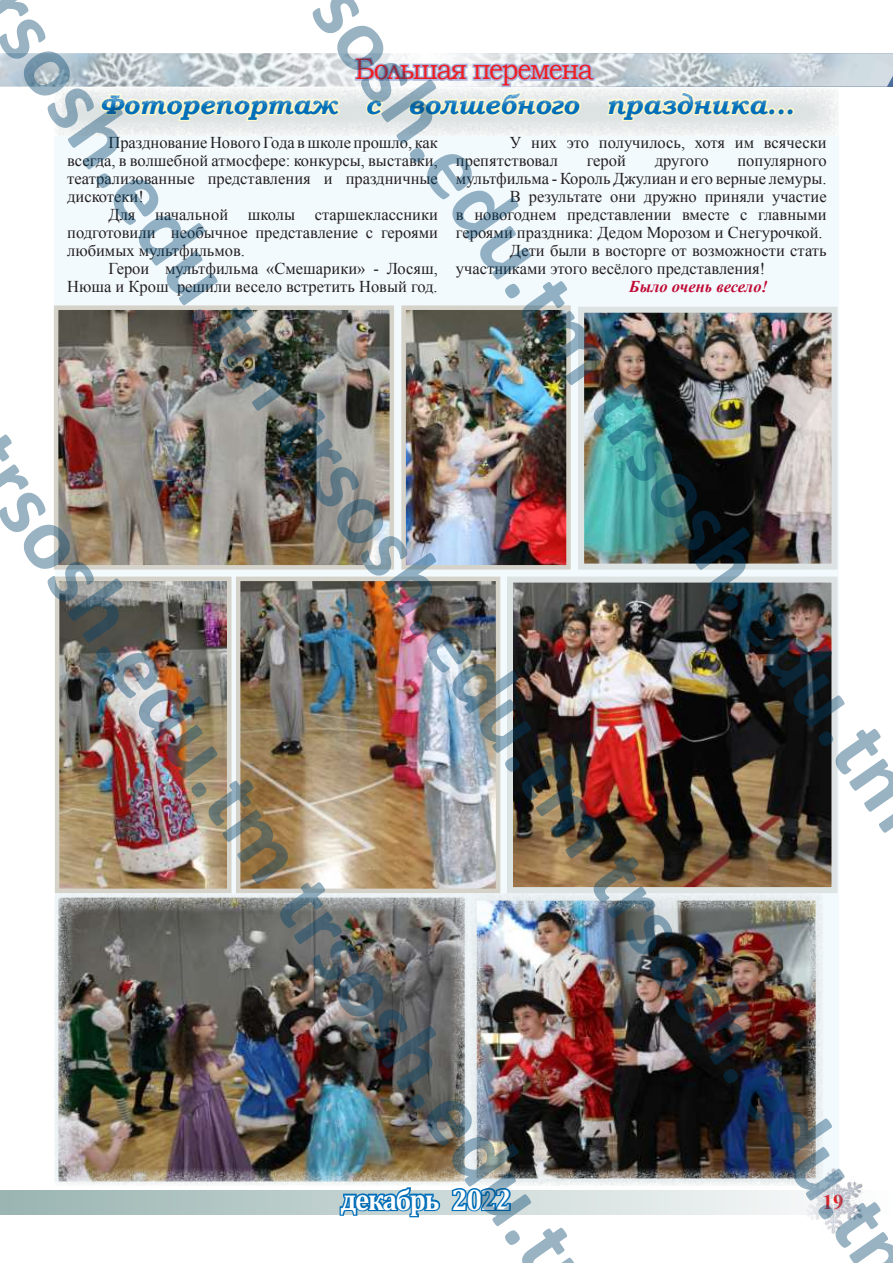
<style>
.page{position:relative;width:893px;height:1263px;background:#fff}
.page>*{position:absolute;margin:0;border:0;box-sizing:border-box;transform-origin:0 0}
.t1{font:700 90px "Calibri";color:rgb(0 66 107/.4)}
.t2{font:29.7px "Bookman Old Style";letter-spacing:-.05em;color:#ee1d23;scale:.91 1}
.t3{font:700 29.7px "Cambria";letter-spacing:-.05em;color:#fff;scale:.91 1}
.t4{font:italic 700 27px "Bookman Old Style";color:#006eb9}
.t5{font:700 21px "Times New Roman";color:#ee1d23}
.t6{font:16.5px/18px "Times New Roman";color:#231f20;text-align:justify}
.t7{font:italic 700 16.5px "Times New Roman";color:#c00b35}
</style>
<div class="page">
<img style="left:0;top:53px;width:353px;height:34px">
<svg style="left:596px;top:53px;width:297px;height:34px;background:#c5d0d7"></svg>
<svg style="left:0;top:1190px;width:804px;height:25px;background:#c5d5d3"></svg>
<svg style="left:338px;top:1187px;width:104px;height:31px"></svg>
<svg style="left:450px;top:1188px;width:63px;height:26px;background:#5199c7"></svg>
<div style="left:55px;top:258px;width:783px;height:923px;background:#f3fafe"></div>
<div style="left:55px;top:88px;width:784px;height:48px;background:#e9eded"></div>
<svg style="left:98px;top:92px;width:244px;height:31px"></svg>
<svg style="left:353px;top:53px;width:243px;height:65px"></svg>
<svg style="left:605px;top:88px;width:191px;height:48px"></svg>
<img style="left:60px;top:311px;width:328px;height:252px">
<div style="left:54px;top:305px;width:340px;height:264px;border:5px solid #d5d2c9"></div>
<div style="left:54px;top:136px;width:785px;height:169px;background:#f3fafe"></div>
<img style="left:60px;top:899px;width:403px;height:281px">
<div style="left:54px;top:893px;width:415px;height:293px;border:5px solid #dde2e2"></div>
<img style="left:61px;top:583px;width:164px;height:304px">
<div style="left:55px;top:577px;width:176px;height:316px;border:5px solid #d5d2c9"></div>
<img style="left:477px;top:901px;width:338px;height:277px">
<div style="left:469px;top:893px;width:354px;height:293px;border:7px solid #dde2e2"></div>
<img style="left:514px;top:584px;width:316px;height:302px">
<div style="left:507px;top:577px;width:330px;height:316px;border:6px solid #dde2e2"></div>
<img style="left:585px;top:314px;width:245px;height:249px">
<div style="left:578px;top:307px;width:259px;height:263px;border:6px solid #dde2e2"></div>
<img style="left:242px;top:583px;width:252px;height:304px">
<div style="left:236px;top:577px;width:264px;height:316px;border:5px solid #d5d2c9"></div>
<img style="left:407px;top:311px;width:158px;height:252px">
<div style="left:401px;top:305px;width:170px;height:264px;border:5px solid #d5d2c9"></div>
<img style="left:804px;top:1167px;width:59px;height:67px">
<h1 class="t1" style="left:385px;top:-43px;width:1011px;rotate:55deg">sosh.edu.tm trsosh.edu.tm</h1>
<h1 class="t1" style="left:53px;top:-43px;width:1516px;rotate:55deg">rsosh.edu.tm trsosh.edu.tm trsosh.edu.t</h1>
<h2 class="t2" style="left:355px;top:50px;width:263px">Большая перемена</h2>
<h3 class="t4" style="left:99px;top:85px;width:696px">Фоторепортаж с волшебного праздника...</h3>
<p class="t6" style="left:67px;top:133px;width:372px;text-indent:41px">Празднование Нового Года в школе прошло, как всегда, в волшебной атмосфере: конкурсы, выставки, театрализованные представления и праздничные дискотеки!</p>
<p class="t6" style="left:67px;top:205px;width:372px;text-indent:41px">Для начальной школы старшеклассники подготовили необычное представление с героями любимых мультфильмов.</p>
<p class="t6" style="left:67px;top:259px;width:372px;text-align:right">Герои мультфильма «Смешарики» - Лосяш,<br>Нюша и Крош решили весело встретить Новый год.</p>
<p class="t6" style="left:456px;top:133px;width:372px;text-indent:54px">У них это получилось, хотя им всячески препятствовал</p>
<p class="t6" style="left:587px;top:151px;width:41px">герой</p>
<p class="t6" style="left:655px;top:151px;width:55px">другого</p>
<p class="t6" style="left:737px;top:151px;width:91px">популярного</p>
<p class="t6" style="left:456px;top:169px;width:372px">мультфильма - Король Джулиан и его верные лемуры.</p>
<p class="t6" style="left:510px;top:187px;width:318px">В результате они дружно приняли участие</p>
<p class="t6" style="left:456px;top:205px;width:372px">в новогоднем представлении вместе с главными</p>
<p class="t6" style="left:456px;top:223px;width:368px">героями праздника: Дедом Морозом и Снегурочкой.</p>
<p class="t6" style="left:510px;top:241px;width:318px">Дети были в восторге от возможности стать</p>
<p class="t6" style="left:456px;top:259px;width:311px">участниками этого весёлого представления!</p>
<p class="t7" style="left:629px;top:275px;width:140px">Было очень весело!</p>
<h1 class="t1" style="left:53px;top:430px;width:970px;rotate:55deg">rsosh.edu.tm trsosh.edu.t</h1>
<h2 class="t3" style="left:340px;top:1178px;width:189px">декабрь 2022</h2>
<p class="t5" style="left:822px;top:1189px;width:22px">19</p>
</div>
